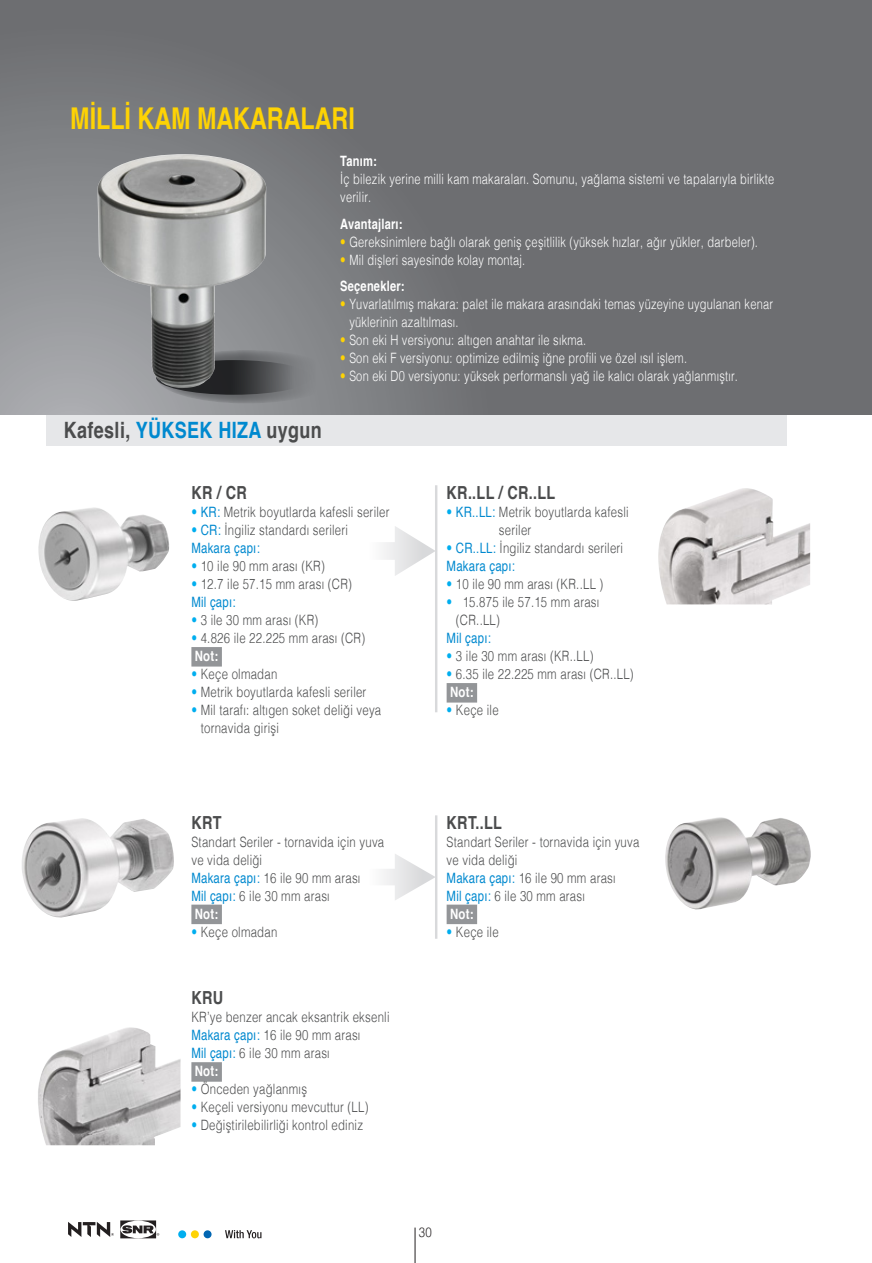
<style>
.page{position:relative;width:872px;height:1263px;background:#fff}
.page>*{position:absolute;margin:0;border:0;box-sizing:border-box;transform-origin:0 0}
.t1{font:700 30px "Helvetica";color:#fed304;scale:.78 1}
.t2{font:700 22.5px "Helvetica";letter-spacing:.02em;color:#4b4c4d;scale:.8 1}
.t3{font:700 18px "Helvetica";letter-spacing:.02em;color:#4b4c4d;scale:.8 1}
.t4{font:300 14.25px/18px "Helvetica";letter-spacing:.02em;color:#4b4c4d;scale:.8 1}
.t5{font:300 14.25px/18px "Helvetica";letter-spacing:.02em;color:#fff;scale:.78 1}
.t6{font:14.25px "Helvetica";letter-spacing:.02em;color:#0089cf;scale:.8 1}
.t7{font:700 14.25px "Helvetica";letter-spacing:.02em;color:#fff;scale:.78 1}
.t8{font:700 14.25px "Helvetica";letter-spacing:.02em;color:#fff;scale:.8 1}
.t9{font:300 13.5px "Helvetica";color:#231f20;scale:.85 1}
.s1{color:#fed304}
.s2{color:#0089cf}
.s3{color:#00aeef}
.s4{font-weight:400;color:#0089cf}
</style>
<div class="page">
<svg style="left:0;top:0;width:872px;height:415px;background:#737477"></svg>
<svg style="left:68px;top:1222px;width:46px;height:15px"></svg>
<svg style="left:120px;top:1220px;width:39px;height:18px"></svg>
<div style="left:178px;top:1230px;width:8px;height:8px;background:#00aeef;border-radius:50%"></div>
<div style="left:204px;top:1230px;width:7px;height:8px;background:#0166b3;border-radius:50%"></div>
<div style="left:191px;top:1230px;width:8px;height:8px;background:#fed304;border-radius:50%"></div>
<svg style="left:225px;top:1230px;width:36px;height:8px"></svg>
<hr style="left:415px;top:1227px;width:1px;height:36px;background:#231f20">
<img style="left:38px;top:1027px;width:142px;height:118px">
<img style="left:38px;top:507px;width:131px;height:94px">
<img style="left:22px;top:818px;width:152px;height:100px">
<img style="left:658px;top:488px;width:152px;height:116px">
<img style="left:665px;top:817px;width:146px;height:93px">
<svg style="left:156px;top:350px;width:182px;height:53px;background:#6e6f72"></svg>
<img style="left:96px;top:154px;width:170px;height:234px">
<div style="left:446px;top:683px;width:31px;height:19px;background:#939598"></div>
<svg style="left:383px;top:485px;width:54px;height:227px"></svg>
<div style="left:47px;top:415px;width:740px;height:31px;background:#e6e7e9"></div>
<div style="left:191px;top:1062px;width:31px;height:20px;background:#939598"></div>
<div style="left:191px;top:647px;width:31px;height:19px;background:#939598"></div>
<div style="left:446px;top:905px;width:31px;height:19px;background:#939598"></div>
<div style="left:191px;top:905px;width:31px;height:19px;background:#939598"></div>
<svg style="left:383px;top:815px;width:54px;height:124px"></svg>
<p class="t1" style="left:70px;top:94px;width:366px">MİLLİ KAM MAKARALARI</p>
<p class="t7" style="left:340px;top:150px;width:48px">Tanım:</p>
<p class="t5" style="left:340px;top:169px;width:558px">İç bilezik yerine milli kam makaraları. Somunu, yağlama sistemi ve tapalarıyla birlikte verilir.</p>
<p class="t7" style="left:340px;top:212px;width:81px">Avantajları:</p>
<p class="t5" style="left:340px;top:232px;width:537px"><span class="s1">•</span> Gereksinimlere bağlı olarak geniş çeşitlilik (yüksek hızlar, ağır yükler, darbeler).</p>
<p class="t5" style="left:340px;top:250px;width:239px"><span class="s1">•</span> Mil dişleri sayesinde kolay montaj.</p>
<p class="t7" style="left:340px;top:275px;width:84px">Seçenekler:</p>
<p class="t5" style="left:349px;top:294px;width:545px;text-indent:-9px"><span class="s1">•</span> Yuvarlatılmış makara: palet ile makara arasındaki temas yüzeyine uygulanan kenar yüklerinin azaltılması.</p>
<p class="t5" style="left:340px;top:330px;width:317px"><span class="s1">•</span> Son eki H versiyonu: altıgen anahtar ile sıkma.</p>
<p class="t5" style="left:340px;top:348px;width:446px"><span class="s1">•</span> Son eki F versiyonu: optimize edilmiş iğne profili ve özel ısıl işlem.</p>
<p class="t5" style="left:340px;top:366px;width:511px"><span class="s1">•</span> Son eki D0 versiyonu: yüksek performanslı yağ ile kalıcı olarak yağlanmıştır.</p>
<p class="t2" style="left:64px;top:411px;width:324px">Kafesli, <span class="s2">YÜKSEK HIZA</span> uygun</p>
<p class="t3" style="left:191px;top:478px;width:71px">KR / CR</p>
<p class="t4" style="left:191px;top:502px;width:249px"><span class="s3">•</span> <span class="s4">KR:</span> Metrik boyutlarda kafesli seriler</p>
<p class="t4" style="left:191px;top:520px;width:197px"><span class="s3">•</span> <span class="s4">CR:</span> İngiliz standardı serileri</p>
<p class="t6" style="left:191px;top:537px;width:87px">Makara çapı:</p>
<p class="t4" style="left:191px;top:556px;width:168px"><span class="s3">•</span> 10 ile 90 mm arası (KR)</p>
<p class="t4" style="left:191px;top:574px;width:202px"><span class="s3">•</span> 12.7 ile 57.15 mm arası (CR)</p>
<p class="t6" style="left:191px;top:591px;width:57px">Mil çapı:</p>
<p class="t4" style="left:191px;top:610px;width:160px"><span class="s3">•</span> 3 ile 30 mm arası (KR)</p>
<p class="t4" style="left:191px;top:628px;width:219px"><span class="s3">•</span> 4.826 ile 22.225 mm arası (CR)</p>
<p class="t8" style="left:195px;top:645px;width:31px">Not:</p>
<p class="t4" style="left:191px;top:664px;width:109px"><span class="s3">•</span> Keçe olmadan</p>
<p class="t4" style="left:191px;top:682px;width:220px"><span class="s3">•</span> Metrik boyutlarda kafesli seriler</p>
<p class="t4" style="left:201px;top:700px;width:227px;text-indent:-9px"><span class="s3">•</span> Mil tarafı: altıgen soket deliği veya tornavida girişi</p>
<p class="t3" style="left:191px;top:808px;width:39px">KRT</p>
<p class="t4" style="left:191px;top:832px;width:242px">Standart Seriler - tornavida için yuva ve vida deliği</p>
<p class="t4" style="left:191px;top:868px;width:213px"><span class="s4">Makara çapı:</span> 16 ile 90 mm arası</p>
<p class="t4" style="left:191px;top:886px;width:174px"><span class="s4">Mil çapı:</span> 6 ile 30 mm arası</p>
<p class="t8" style="left:195px;top:902px;width:31px">Not:</p>
<p class="t4" style="left:191px;top:922px;width:109px"><span class="s3">•</span> Keçe olmadan</p>
<p class="t3" style="left:191px;top:983px;width:41px">KRU</p>
<p class="t4" style="left:191px;top:1007px;width:249px">KR’ye benzer ancak eksantrik eksenli</p>
<p class="t4" style="left:191px;top:1025px;width:213px"><span class="s4">Makara çapı:</span> 16 ile 90 mm arası</p>
<p class="t4" style="left:191px;top:1043px;width:174px"><span class="s4">Mil çapı:</span> 6 ile 30 mm arası</p>
<p class="t8" style="left:195px;top:1060px;width:31px">Not:</p>
<p class="t4" style="left:191px;top:1079px;width:146px"><span class="s3">•</span> Önceden yağlanmış</p>
<p class="t4" style="left:191px;top:1097px;width:223px"><span class="s3">•</span> Keçeli versiyonu mevcuttur (LL)</p>
<p class="t4" style="left:191px;top:1115px;width:216px"><span class="s3">•</span> Değiştirilebilirliği kontrol ediniz</p>
<p class="t3" style="left:446px;top:478px;width:137px">KR..LL / CR..LL</p>
<p class="t4" style="left:499px;top:502px;width:164px;text-indent:-52px"><span class="s3">•</span> <span class="s4">KR..LL:</span> Metrik boyutlarda kafesli seriler</p>
<p class="t4" style="left:446px;top:538px;width:222px"><span class="s3">•</span> <span class="s4">CR..LL:</span> İngiliz standardı serileri</p>
<p class="t6" style="left:446px;top:555px;width:87px">Makara çapı:</p>
<p class="t4" style="left:446px;top:574px;width:197px"><span class="s3">•</span> 10 ile 90 mm arası (KR..LL )</p>
<p class="t4" style="left:456px;top:592px;width:181px;text-indent:-9px"><span class="s3">•</span> 15.875 ile 57.15 mm arası (CR..LL)</p>
<p class="t6" style="left:446px;top:627px;width:57px">Mil çapı:</p>
<p class="t4" style="left:446px;top:646px;width:185px"><span class="s3">•</span> 3 ile 30 mm arası (KR..LL)</p>
<p class="t4" style="left:446px;top:664px;width:235px"><span class="s3">•</span> 6.35 ile 22.225 mm arası (CR..LL)</p>
<p class="t8" style="left:450px;top:681px;width:31px">Not:</p>
<p class="t4" style="left:446px;top:700px;width:67px"><span class="s3">•</span> Keçe ile</p>
<p class="t3" style="left:446px;top:808px;width:71px">KRT..LL</p>
<p class="t4" style="left:446px;top:832px;width:242px">Standart Seriler - tornavida için yuva ve vida deliği</p>
<p class="t4" style="left:446px;top:868px;width:213px"><span class="s4">Makara çapı:</span> 16 ile 90 mm arası</p>
<p class="t4" style="left:446px;top:886px;width:174px"><span class="s4">Mil çapı:</span> 6 ile 30 mm arası</p>
<p class="t8" style="left:450px;top:902px;width:31px">Not:</p>
<p class="t4" style="left:446px;top:922px;width:67px"><span class="s3">•</span> Keçe ile</p>
<p class="t9" style="left:419px;top:1221px;width:17px">30</p>
</div>
